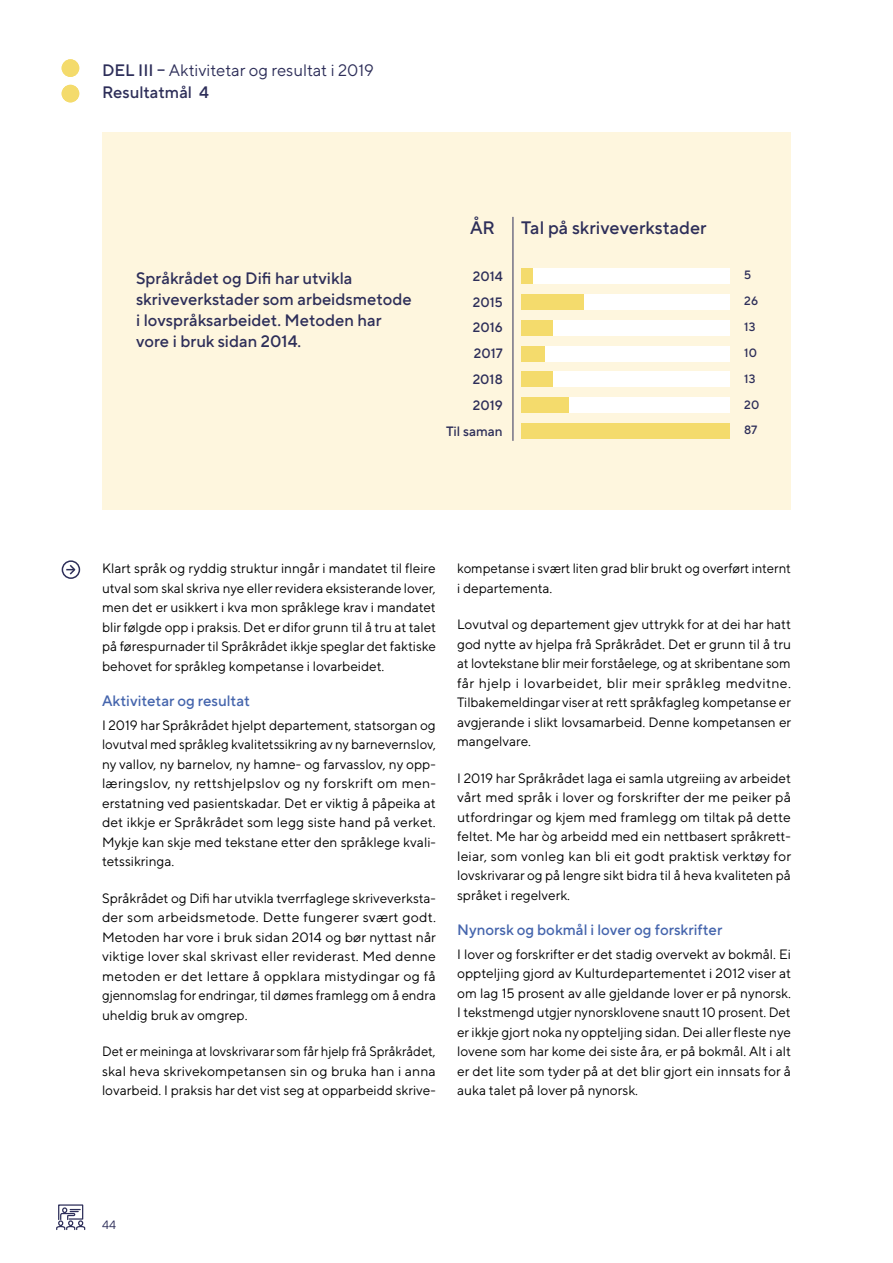
<style>
.page{position:relative;width:893px;height:1263px;background:#fff}
.page>*{position:absolute;margin:0;border:0;box-sizing:border-box;transform-origin:0 0}
.t1{font:500 18px "TT Norms Pro";color:#2d2e59}
.t2{font:500 16.5px/21px "TT Norms Pro";color:#2d2e59}
.t3{font:16.5px/22.5px "TT Norms Pro";color:#2d2e59}
.t4{font:500 15px "TT Norms Pro";color:#4565ad}
.t5{font:13.5px/19.5px "TT Norms Pro";color:#000;text-align:justify}
.t6{font:13.5px/19.5px "TT Norms Pro";color:#000;text-align:justify;scale:.96 1}
.t7{font:500 13.5px/25.8px "TT Norms Pro";color:#2d2e59;text-align:right}
.t8{font:500 12px/25.8px "TT Norms Pro";color:#2d2e59}
.t9{font:12px "TT Norms Pro";color:#2d2e59}
.s1{font-weight:500}
</style>
<div class="page">
<div style="left:102px;top:133px;width:689px;height:377px;background:#fef6de"></div>
<svg style="left:56px;top:1204px;width:30px;height:26px"></svg>
<div style="left:521px;top:397px;width:208px;height:16px;background:#fff"></div>
<div style="left:521px;top:372px;width:208px;height:15px;background:#fff"></div>
<div style="left:521px;top:346px;width:208px;height:15px;background:#fff"></div>
<div style="left:521px;top:320px;width:208px;height:15px;background:#fff"></div>
<div style="left:521px;top:294px;width:208px;height:16px;background:#fff"></div>
<div style="left:521px;top:268px;width:208px;height:16px;background:#fff"></div>
<div style="left:521px;top:423px;width:208px;height:16px;background:#f4db6c"></div>
<div style="left:521px;top:397px;width:48px;height:16px;background:#f4db6c"></div>
<div style="left:521px;top:372px;width:31px;height:15px;background:#f4db6c"></div>
<div style="left:521px;top:346px;width:24px;height:15px;background:#f4db6c"></div>
<div style="left:521px;top:320px;width:31px;height:15px;background:#f4db6c"></div>
<div style="left:521px;top:294px;width:62px;height:16px;background:#f4db6c"></div>
<div style="left:521px;top:268px;width:12px;height:16px;background:#f4db6c"></div>
<hr style="left:513px;top:217px;width:1px;height:224px;background:#2d2e59">
<svg style="left:66px;top:563px;width:11px;height:13px"></svg>
<div style="left:62px;top:560px;width:18px;height:19px;border:2px solid #2d2e59;border-radius:50%"></div>
<div style="left:62px;top:85px;width:17px;height:17px;background:#f4db6c;border-radius:50%"></div>
<div style="left:62px;top:59px;width:17px;height:18px;background:#f4db6c;border-radius:50%"></div>
<p class="t3" style="left:102px;top:58px;width:273px"><span class="s1">DEL III –</span> Aktivitetar og resultat i 2019<br><span class="s1">Resultatmål 4</span></p>
<h1 class="t1" style="left:470px;top:216px;width:27px">ÅR</h1>
<h1 class="t1" style="left:521px;top:216px;width:187px">Tal på skriveverkstader</h1>
<p class="t2" style="left:136px;top:267px;width:277px">Språkrådet og Difi har utvikla skriveverkstader som arbeidsmetode i lovspråksarbeidet. Metoden har vore i bruk sidan 2014.</p>
<p class="t7" style="left:446px;top:263px;width:58px">2014<br>2015<br>2016<br>2017<br>2018<br>2019<br>Til saman</p>
<p class="t8" style="left:744px;top:262px;width:17px">5<br>26<br>13<br>10<br>13<br>20<br>87</p>
<p class="t5" style="left:102px;top:558px;width:336px">Klart språk og ryddig struktur inngår i mandatet til fleire utval som skal skriva nye eller revidera eksisterande lover, men det er usikkert i kva mon språklege krav i mandatet blir følgde opp i praksis. Det er difor grunn til å tru at talet på førespurnader til Språkrådet ikkje speglar det faktiske behovet for språkleg kompetanse i lovarbeidet.</p>
<p class="t4" style="left:102px;top:691px;width:149px">Aktivitetar og resultat</p>
<p class="t5" style="left:102px;top:714px;width:335px">I 2019 har Språkrådet hjelpt departement, statsorgan og lovutval med språkleg kvalitetssikring av ny barnevernslov, ny vallov, ny barnelov, ny hamne- og farvasslov, ny opp&shy;læringslov, ny rettshjelpslov og ny forskrift om men&shy;erstatning ved pasientskadar. Det er viktig å påpeika at det ikkje er Språkrådet som legg siste hand på verket.<br>Mykje kan skje med tekstane etter den språklege kvali&shy;tetssikringa.</p>
<p class="t5" style="left:102px;top:887px;width:335px">Språkrådet og Difi har utvikla tverrfaglege skriveverksta&shy;der som arbeidsmetode. Dette fungerer svært godt.<br>Metoden har vore i bruk sidan 2014 og bør nyttast når viktige lover skal skrivast eller reviderast. Med denne metoden er det lettare å oppklara mistydingar og få gjennomslag for endringar, til dømes framlegg om å endra uheldig bruk av omgrep.</p>
<p class="t6" style="left:102px;top:1041px;width:349px">Det er meininga at lovskrivarar som får hjelp frå Språkrådet, skal heva skrivekompetansen sin og bruka han i anna lovarbeid. I praksis har det vist seg at opparbeidd skrive-</p>
<p class="t5" style="left:457px;top:558px;width:335px">kompetanse i svært liten grad blir brukt og overført internt i departementa.</p>
<p class="t5" style="left:457px;top:614px;width:336px">Lovutval og departement gjev uttrykk for at dei har hatt god nytte av hjelpa frå Språkrådet. Det er grunn til å tru at lovtekstane blir meir forståelege, og at skribentane som får hjelp i lovarbeidet, blir meir språkleg medvitne.<br>Tilbakemeldingar viser at rett språkfagleg kompetanse er avgjerande i slikt lovsamarbeid. Denne kompetansen er mangelvare.</p>
<p class="t5" style="left:457px;top:768px;width:336px">I 2019 har Språkrådet laga ei samla utgreiing av arbeidet vårt med språk i lover og forskrifter der me peiker på utfordringar og kjem med framlegg om tiltak på dette feltet. Me har òg arbeidd med ein nettbasert språkrett&shy;leiar, som vonleg kan bli eit godt praktisk verktøy for lovskrivarar og på lengre sikt bidra til å heva kvaliteten på språket i regelverk.</p>
<p class="t4" style="left:457px;top:920px;width:267px">Nynorsk og bokmål i lover og forskrifter</p>
<p class="t5" style="left:457px;top:943px;width:335px">I lover og forskrifter er det stadig overvekt av bokmål. Ei oppteljing gjord av Kulturdepartementet i 2012 viser at om lag 15 prosent av alle gjeldande lover er på nynorsk.<br>I tekstmengd utgjer nynorsklovene snautt 10 prosent. Det er ikkje gjort noka ny oppteljing sidan. Dei aller fleste nye lovene som har kome dei siste åra, er på bokmål. Alt i alt er det lite som tyder på at det blir gjort ein innsats for å auka talet på lover på nynorsk.</p>
<p class="t9" style="left:102px;top:1217px;width:16px">44</p>
</div>
